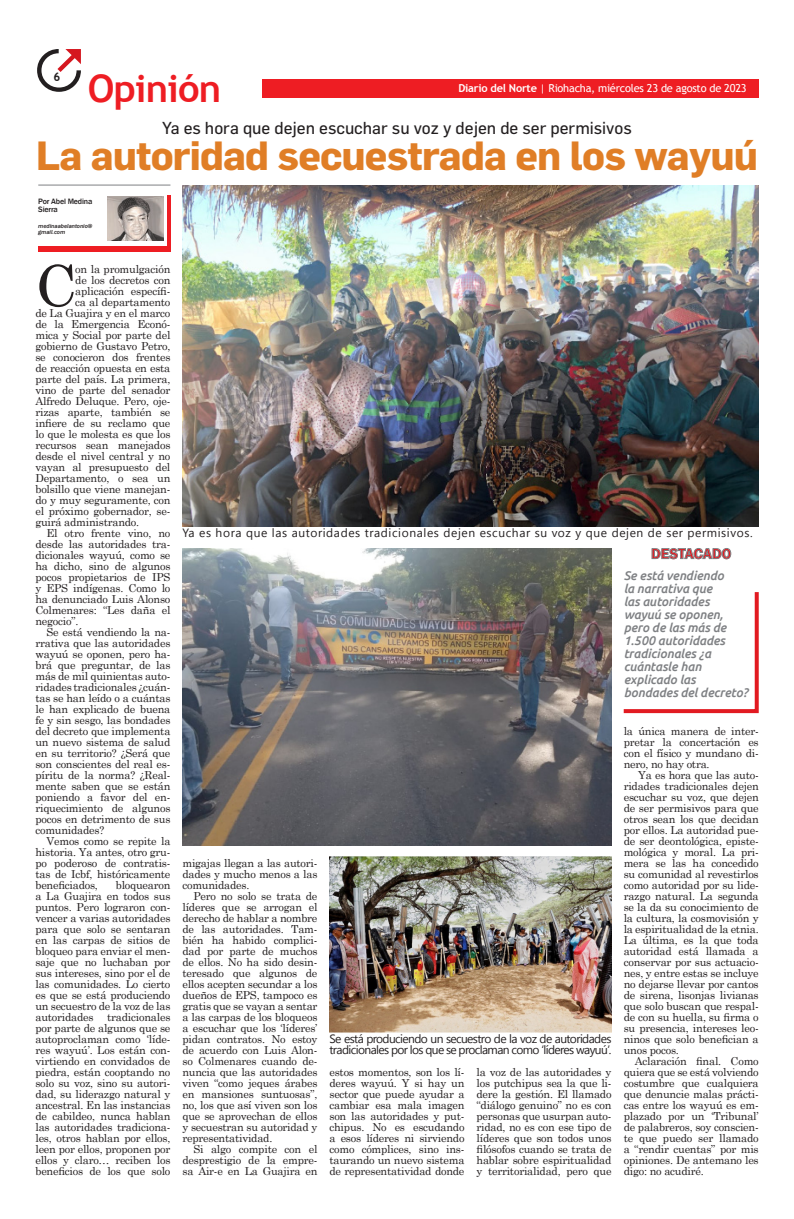
<style>
.page{position:relative;width:794px;height:1219px;background:#fff}
.page>*{position:absolute;margin:0;border:0;box-sizing:border-box;transform-origin:0 0}
.Texto_sin_sangrias{font:56.7px "Century Schoolbook";color:#231f20}
.Título_medio_34pt{font:700 40px "Flama";letter-spacing:-.02em;color:#e07e26}
.Texto_capitular{font:700 38px "Trebuchet MS";letter-spacing:-.02em;color:#ee1d23}
.Antetitulo{font:17px "Flama";color:#231f20}
.Destacado_Segoe_Bold{font:600 15px "Franklin Gothic";color:#e21a21}
.Destacado{font:italic 500 12.6px/13px "Ubuntu";letter-spacing:-.01em;color:#7e8083}
.Pié_de_foto{font:12px/11px "Segoe UI";letter-spacing:-.05em;color:#231f20}
.Pié_de_foto-2{font:12px "Segoe UI";letter-spacing:.05em;color:#231f20}
.Texto_capitular-2{font:700 12px "Trebuchet MS";color:#231f20}
.Texto{font:11px/11px "Century Schoolbook";letter-spacing:-.02em;color:#231f20;text-align:justify}
.Texto_sin_sangrias-2{font:11px "Century Schoolbook";letter-spacing:-.02em;color:#231f20}
.Texto-2{font:11px "Trebuchet MS";letter-spacing:-.02em;color:#fff}
.Texto_capitular-3{font:500 8px/8px "Franklin Gothic";letter-spacing:-.02em;color:#231f20}
.Texto_capitular-4{font:italic 500 6px/6px "Franklin Gothic";color:#231f20}
.s1{font-weight:700}
</style>
<div class="page">
<div style="left:262px;top:79px;width:496px;height:18px;background:#ee1d23"></div>
<svg style="left:37px;top:49px;width:44px;height:43px"></svg>
<img style="left:182px;top:186px;width:576px;height:340px">
<img style="left:182px;top:548px;width:430px;height:297px">
<img style="left:329px;top:856px;width:282px;height:176px">
<hr style="left:38px;top:185px;width:132px;height:1px;background:#7e8083">
<div style="left:38px;top:246px;width:132px;height:5px;background:#ee1d23"></div>
<hr style="left:167px;top:195px;width:3px;height:56px;background:#ee1d23">
<img style="left:107px;top:196px;width:56px;height:44px">
<svg style="left:623px;top:592px;width:136px;height:122px"></svg>
<svg style="left:651px;top:548px;width:80px;height:11px"></svg>
<p class="Texto_capitular-2" style="left:54px;top:69px;width:8px">6</p>
<p class="Texto_capitular" style="left:88px;top:65px;width:135px">Opinión</p>
<p class="Texto-2" style="left:458px;top:81px;width:290px"><span class="s1">Diario del Norte</span> | Riohacha, miércoles 23 de agosto de 2023</p>
<p class="Antetitulo" style="left:162px;top:118px;width:471px">Ya es hora que dejen escuchar su voz y dejen de ser permisivos</p>
<p class="Título_medio_34pt" style="left:36px;top:131px;width:723px">La autoridad secuestrada en los wayuú</p>
<p class="Texto_capitular-3" style="left:38px;top:197px;width:56px">Por Abel Medina<br>Sierra</p>
<p class="Texto_capitular-4" style="left:38px;top:223px;width:56px">medinaabelantonio@ gmail.com</p>
<p class="Texto_sin_sangrias" style="left:35px;top:238px;width:42px">C</p>
<p class="Texto_sin_sangrias-2" style="left:75px;top:260px;width:97px">on la promulgación</p>
<p class="Texto_sin_sangrias-2" style="left:75px;top:271px;width:97px">de los decretos con</p>
<p class="Texto_sin_sangrias-2" style="left:75px;top:282px;width:97px">aplicación específi-</p>
<p class="Texto_sin_sangrias-2" style="left:75px;top:293px;width:97px">ca al departamento</p>
<p class="Texto_sin_sangrias-2" style="left:35px;top:304px;width:136px">de La Guajira y en el marco</p>
<p class="Texto_sin_sangrias-2" style="left:35px;top:315px;width:136px">de la Emergencia Econó-</p>
<p class="Texto_sin_sangrias-2" style="left:35px;top:326px;width:136px">mica y Social por parte del</p>
<p class="Texto_sin_sangrias-2" style="left:35px;top:337px;width:136px">gobierno de Gustavo Petro,</p>
<p class="Texto_sin_sangrias-2" style="left:35px;top:348px;width:136px">se conocieron dos frentes</p>
<p class="Texto_sin_sangrias-2" style="left:35px;top:359px;width:136px">de reacción opuesta en esta</p>
<p class="Texto_sin_sangrias-2" style="left:35px;top:370px;width:136px">parte del país. La primera,</p>
<p class="Texto_sin_sangrias-2" style="left:35px;top:381px;width:136px">vino de parte del senador</p>
<p class="Texto_sin_sangrias-2" style="left:35px;top:392px;width:136px">Alfredo Deluque. Pero, oje-</p>
<p class="Texto_sin_sangrias-2" style="left:35px;top:403px;width:136px">rizas aparte, también se</p>
<p class="Texto_sin_sangrias-2" style="left:35px;top:414px;width:136px">infiere de su reclamo que</p>
<p class="Texto_sin_sangrias-2" style="left:35px;top:425px;width:136px">lo que le molesta es que los</p>
<p class="Texto_sin_sangrias-2" style="left:35px;top:436px;width:136px">recursos sean manejados</p>
<p class="Texto_sin_sangrias-2" style="left:35px;top:447px;width:136px">desde el nivel central y no</p>
<p class="Texto_sin_sangrias-2" style="left:35px;top:458px;width:136px">vayan al presupuesto del</p>
<p class="Texto_sin_sangrias-2" style="left:35px;top:469px;width:136px">Departamento, o sea un</p>
<p class="Texto_sin_sangrias-2" style="left:35px;top:480px;width:136px">bolsillo que viene manejan-</p>
<p class="Texto_sin_sangrias-2" style="left:35px;top:491px;width:136px">do y muy seguramente, con</p>
<p class="Texto_sin_sangrias-2" style="left:35px;top:502px;width:136px">el próximo gobernador, se-</p>
<p class="Texto_sin_sangrias-2" style="left:35px;top:513px;width:105px">guirá administrando.</p>
<p class="Texto" style="left:35px;top:527px;width:136px;text-indent:11px">El otro frente vino, no desde las autoridades tra&shy;dicionales wayuú, como se ha dicho, sino de algunos pocos propietarios de IPS y EPS indígenas. Como lo ha denunciado Luis Alonso Colmenares: “Les daña el negocio”.</p>
<p class="Texto" style="left:35px;top:626px;width:136px;text-indent:11px">Se está vendiendo la na&shy;rrativa que las autoridades wayuú se oponen, pero ha&shy;brá que preguntar, de las más de mil quinientas auto&shy;ridades tradicionales ¿cuán&shy;tas se han leído o a cuántas le han explicado de buena fe y sin sesgo, las bondades del decreto que implementa un nuevo sistema de salud en su territorio? ¿Será que son conscientes del real es&shy;píritu de la norma? ¿Real&shy;mente saben que se están poniendo a favor del en&shy;riquecimiento de algunos pocos en detrimento de sus comunidades?</p>
<p class="Texto" style="left:35px;top:835px;width:136px;text-indent:11px">Vemos como se repite la historia. Ya antes, otro gru&shy;po poderoso de contratis&shy;tas de Icbf, históricamente beneficiados,</p>
<p class="Texto" style="left:35px;top:879px;width:136px;text-indent:80px">bloquearon a La Guajira en todos sus puntos. Pero lograron con&shy;vencer a varias autoridades para que solo se sentaran en las carpas de sitios de bloqueo para enviar el men&shy;saje que no luchaban por sus intereses, sino por el de las comunidades. Lo cierto es que se está produciendo un secuestro de la voz de las autoridades tradicionales por parte de algunos que se autoproclaman como ‘líde&shy;res wayuú’. Los están con&shy;virtiendo en convidados de piedra, están cooptando no solo su voz, sino su autori&shy;dad, su liderazgo natural y ancestral. En las instancias de cabildeo, nunca hablan las autoridades tradiciona&shy;les, otros hablan por ellos, leen por ellos, proponen por ellos y claro… reciben los beneficios de los que solo</p>
<p class="Pié_de_foto-2" style="left:182px;top:524px;width:571px">Ya es hora que las autoridades tradicionales dejen escuchar su voz y que dejen de ser permisivos.</p>
<p class="Texto" style="left:182px;top:857px;width:136px">migajas llegan a las autori&shy;dades y mucho menos a las comunidades.</p>
<p class="Texto" style="left:182px;top:890px;width:136px;text-indent:11px">Pero no solo se trata de líderes que se arrogan el derecho de hablar a nombre de las autoridades. Tam&shy;bién ha habido complici&shy;dad por parte de muchos de ellos. No ha sido desin&shy;teresado que algunos de ellos acepten secundar a los dueños de EPS, tampoco es gratis que se vayan a sentar a las carpas de los bloqueos a escuchar que los ‘líderes’ pidan contratos. No estoy de acuerdo con Luis Alon&shy;so Colmenares cuando de&shy;nuncia que las autoridades viven “como jeques árabes en mansiones suntuosas”, no, los que así viven son los que se aprovechan de ellos y secuestran su autoridad y representatividad.</p>
<p class="Texto" style="left:182px;top:1143px;width:136px;text-indent:11px">Si algo compite con el desprestigio de la empre&shy;sa Air-e en La Guajira en</p>
<p class="Pié_de_foto" style="left:329px;top:1033px;width:283px">Se está produciendo un secuestro de la voz de autoridades tradicionales por los que se proclaman como ‘líderes wayuú’.</p>
<p class="Texto" style="left:329px;top:1066px;width:136px">estos momentos, son los lí&shy;deres wayuú. Y si hay un sector que puede ayudar a cambiar esa mala imagen son las autoridades y put&shy;chipus. No es escudando a esos líderes ni sirviendo como cómplices, sino ins&shy;taurando un nuevo sistema de representatividad donde</p>
<p class="Texto" style="left:476px;top:1066px;width:136px">la voz de las autoridades y los putchipus sea la que li&shy;dere la gestión. El llamado “diálogo genuino” no es con personas que usurpan auto&shy;ridad, no es con ese tipo de líderes que son todos unos filósofos cuando se trata de hablar sobre espiritualidad y territorialidad, pero que</p>
<p class="Destacado_Segoe_Bold" style="left:651px;top:544px;width:82px">DESTACADO</p>
<p class="Destacado" style="left:623px;top:569px;width:126px">Se está vendiendo<br>la narrativa que<br>las autoridades wayuú se oponen, pero de las más de<br>1.500 autoridades tradicionales ¿a cuántasle han explicado las bondades del decreto?</p>
<p class="Texto" style="left:623px;top:725px;width:136px">la única manera de inter&shy;pretar la concertación es con el físico y mundano di&shy;nero, no hay otra.</p>
<p class="Texto" style="left:623px;top:769px;width:137px;text-indent:15px">Ya es hora que las auto&shy;ridades tradicionales dejen escuchar su voz, que dejen de ser permisivos para que otros sean los que decidan por ellos. La autoridad pue&shy;de ser deontológica, episte&shy;mológica y moral. La pri&shy;mera se las ha concedido su comunidad al revestirlos como autoridad por su lide&shy;razgo natural. La segunda se la da su conocimiento de la cultura, la cosmovisión y la espiritualidad de la etnia.<br>La última, es la que toda autoridad está llamada a conservar por sus actuacio&shy;nes, y entre estas se incluye no dejarse llevar por cantos de sirena, lisonjas livianas que solo buscan que respal&shy;de con su huella, su firma o su presencia, intereses leo&shy;ninos que solo benefician a unos pocos.</p>
<p class="Texto" style="left:623px;top:1055px;width:136px;text-indent:11px">Aclaración final. Como quiera que se está volviendo costumbre que cualquiera que denuncie malas prácti&shy;cas entre los wayuú es em&shy;plazado por un ‘Tribunal’ de palabreros, soy conscien&shy;te que puedo ser llamado a “rendir cuentas” por mis opiniones. De antemano les digo: no acudiré.</p>
</div>
